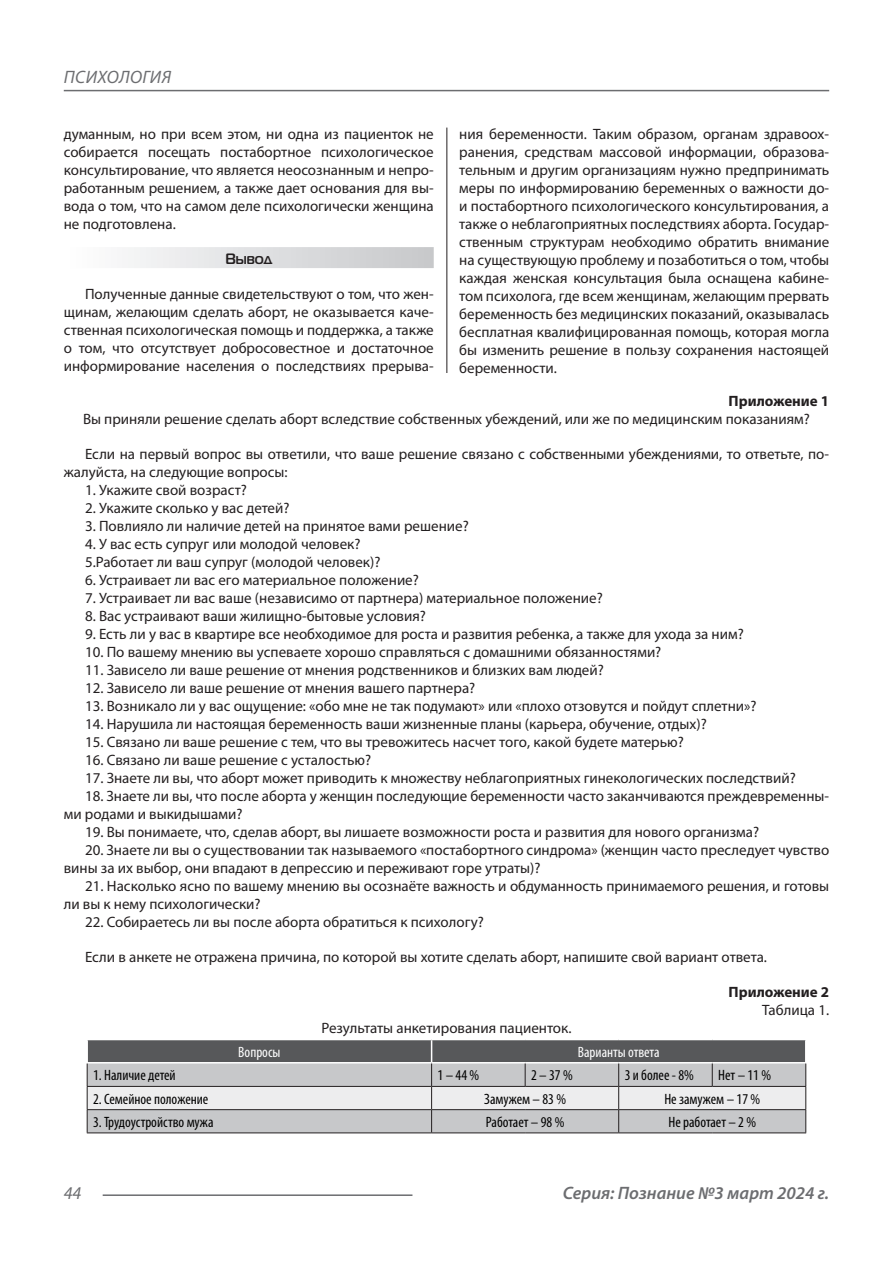
<style>
.page{position:relative;width:893px;height:1263px;background:#fff}
.page>*{position:absolute;margin:0;border:0;box-sizing:border-box;transform-origin:0 0}
.t1{font:italic 600 18px "Myriad Pro";color:#6c6d70}
.t2{font:italic 18px "Myriad Pro";letter-spacing:.02em;color:#6c6d70}
.Статья_текст{font:15px/18px "Myriad Pro";color:#231f20}
.Таблица_Строка{font:condensed 15px "Myriad Pro";color:#000}
.Статья_текст-2{font:700 15px "Myriad Pro";color:#231f20}
.Таблица_Заголовок_Яч{font:condensed 15px "Myriad Pro";color:#fff}
.Статья_подзаголовок{font:700 15px "Magistral C";color:#231f20}
</style>
<div class="page">
<hr style="left:446px;top:128px;width:1px;height:1007px;background:#231f20">
<hr style="left:103px;top:1194px;width:309px;height:2px;background:#6c6d70">
<hr style="left:64px;top:90px;width:765px;height:1px;background:#6c6d70">
<div style="left:442px;top:373px;width:11px;height:764px;background:#fff"></div>
<div style="left:64px;top:247px;width:370px;height:21px;background:linear-gradient(to right,#fefeff,#c6c8ca)"></div>
<svg style="left:87px;top:1039px;width:719px;height:93px;background:#b3b4b5"></svg>
<hr style="left:87px;top:1132px;width:345px;height:1px;background:#231f20">
<hr style="left:432px;top:1132px;width:93px;height:1px;background:#231f20">
<hr style="left:525px;top:1132px;width:94px;height:1px;background:#231f20">
<hr style="left:619px;top:1132px;width:93px;height:1px;background:#231f20">
<hr style="left:712px;top:1132px;width:94px;height:1px;background:#231f20">
<p class="t2" style="left:64px;top:66px;width:109px">ПСИХОЛОГИЯ</p>
<p class="Статья_текст" style="left:459px;top:125px;width:371px;text-align:justify">ния беременности. Таким образом, органам здравоох&shy;ранения, средствам массовой информации, образова&shy;тельным и другим организациям нужно предпринимать меры по информированию беременных о важности до&shy;и постабортного психологического консультирования, а также о неблагоприятных последствиях аборта. Государ&shy;ственным структурам необходимо обратить внимание на существующую проблему и позаботиться о том, чтобы каждая женская консультация была оснащена кабине&shy;том психолога, где всем женщинам, желающим прервать беременность без медицинских показаний, оказывалась бесплатная квалифицированная помощь, которая могла бы изменить решение в пользу сохранения настоящей беременности.</p>
<p class="Статья_текст-2" style="left:729px;top:391px;width:102px">Приложение 1</p>
<p class="Статья_текст" style="left:83px;top:409px;width:728px">Вы приняли решение сделать аборт вследствие собственных убеждений, или же по медицинским показаниям?</p>
<p class="Статья_текст" style="left:64px;top:444px;width:767px;text-indent:21px">Если на первый вопрос вы ответили, что ваше решение связано с собственными убеждениями, то ответьте, по&shy;жалуйста, на следующие вопросы:</p>
<p class="Статья_текст" style="left:85px;top:480px;width:163px">1. Укажите свой возраст?</p>
<p class="Статья_текст" style="left:85px;top:498px;width:206px">2. Укажите сколько у вас детей?</p>
<p class="Статья_текст" style="left:85px;top:516px;width:385px">3. Повлияло ли наличие детей на принятое вами решение?</p>
<p class="Статья_текст" style="left:85px;top:534px;width:277px">4. У вас есть супруг или молодой человек?</p>
<p class="Статья_текст" style="left:85px;top:552px;width:297px">5.Работает ли ваш супруг (молодой человек)?</p>
<p class="Статья_текст" style="left:85px;top:570px;width:335px">6. Устраивает ли вас его материальное положение?</p>
<p class="Статья_текст" style="left:85px;top:588px;width:519px">7. Устраивает ли вас ваше (независимо от партнера) материальное положение?</p>
<p class="Статья_текст" style="left:85px;top:606px;width:342px">8. Вас устраивают ваши жилищно-бытовые условия?</p>
<p class="Статья_текст" style="left:85px;top:624px;width:660px">9. Есть ли у вас в квартире все необходимое для роста и развития ребенка, а также для ухода за ним?</p>
<p class="Статья_текст" style="left:85px;top:642px;width:578px">10. По вашему мнению вы успеваете хорошо справляться с домашними обязанностями?</p>
<p class="Статья_текст" style="left:85px;top:660px;width:520px">11. Зависело ли ваше решение от мнения родственников и близких вам людей?</p>
<p class="Статья_текст" style="left:85px;top:678px;width:392px">12. Зависело ли ваше решение от мнения вашего партнера?</p>
<p class="Статья_текст" style="left:85px;top:696px;width:673px">13. Возникало ли у вас ощущение: «обо мне не так подумают» или «плохо отзовутся и пойдут сплетни»?</p>
<p class="Статья_текст" style="left:85px;top:714px;width:623px">14. Нарушила ли настоящая беременность ваши жизненные планы (карьера, обучение, отдых)?</p>
<p class="Статья_текст" style="left:85px;top:732px;width:600px">15. Связано ли ваше решение с тем, что вы тревожитесь насчет того, какой будете матерью?</p>
<p class="Статья_текст" style="left:85px;top:750px;width:288px">16. Связано ли ваше решение с усталостью?</p>
<p class="Статья_текст" style="left:85px;top:768px;width:712px">17. Знаете ли вы, что аборт может приводить к множеству неблагоприятных гинекологических последствий?</p>
<p class="Статья_текст" style="left:64px;top:786px;width:767px;text-indent:21px">18. Знаете ли вы, что после аборта у женщин последующие беременности часто заканчиваются преждевременны&shy;ми родами и выкидышами?</p>
<p class="Статья_текст" style="left:85px;top:822px;width:676px">19. Вы понимаете, что, сделав аборт, вы лишаете возможности роста и развития для нового организма?</p>
<p class="Статья_текст" style="left:64px;top:840px;width:767px;text-indent:21px">20. Знаете ли вы о существовании так называемого «постабортного синдрома» (женщин часто преследует чувство вины за их выбор, они впадают в депрессию и переживают горе утраты)?</p>
<p class="Статья_текст" style="left:64px;top:876px;width:767px;text-indent:21px">21. Насколько ясно по вашему мнению вы осознаёте важность и обдуманность принимаемого решения, и готовы ли вы к нему психологически?</p>
<p class="Статья_текст" style="left:85px;top:912px;width:400px">22. Собираетесь ли вы после аборта обратиться к психологу?</p>
<p class="Статья_текст" style="left:85px;top:947px;width:683px">Если в анкете не отражена причина, по которой вы хотите сделать аборт, напишите свой вариант ответа.</p>
<p class="Статья_текст-2" style="left:728px;top:982px;width:102px">Приложение 2</p>
<p class="Статья_текст" style="left:762px;top:1000px;width:68px">Таблица 1.</p>
<p class="Статья_текст" style="left:321px;top:1018px;width:251px">Результаты анкетирования пациенток.</p>
<p class="Таблица_Заголовок_Яч" style="left:238px;top:1043px;width:44px">Вопросы</p>
<p class="Таблица_Заголовок_Яч" style="left:578px;top:1043px;width:83px">Варианты ответа</p>
<p class="Таблица_Строка" style="left:93px;top:1066px;width:84px">1. Наличие детей</p>
<p class="Таблица_Строка" style="left:438px;top:1066px;width:43px">1 – 44 %</p>
<p class="Таблица_Строка" style="left:531px;top:1066px;width:43px">2 – 37 %</p>
<p class="Таблица_Строка" style="left:625px;top:1066px;width:71px">3 и более - 8%</p>
<p class="Таблица_Строка" style="left:718px;top:1066px;width:54px">Нет – 11 %</p>
<p class="Таблица_Строка" style="left:93px;top:1089px;width:117px">2. Семейное положение</p>
<p class="Таблица_Строка" style="left:484px;top:1089px;width:83px">Замужем – 83 %</p>
<p class="Таблица_Строка" style="left:664px;top:1089px;width:97px">Не замужем – 17 %</p>
<p class="Таблица_Строка" style="left:93px;top:1113px;width:122px">3. Трудоустройство мужа</p>
<p class="Таблица_Строка" style="left:486px;top:1113px;width:80px">Работает – 98 %</p>
<p class="Таблица_Строка" style="left:668px;top:1113px;width:89px">Не работает – 2 %</p>
<p class="Статья_текст" style="left:64px;top:125px;width:371px;text-align:justify">думанным, но при всем этом, ни одна из пациенток не собирается посещать постабортное психологическое консультирование, что является неосознанным и непро&shy;работанным решением, а также дает основания для вы&shy;вода о том, что на самом деле психологически женщина не подготовлена.</p>
<p class="Статья_подзаголовок" style="left:225px;top:250px;width:48px">Вывод</p>
<p class="Статья_текст" style="left:64px;top:285px;width:371px;text-align:justify;text-indent:21px">Полученные данные свидетельствуют о том, что жен&shy;щинам, желающим сделать аборт, не оказывается каче&shy;ственная психологическая помощь и поддержка, а также о том, что отсутствует добросовестное и достаточное информирование населения о последствиях прерыва-</p>
<p class="t2" style="left:64px;top:1182px;width:19px">44</p>
<p class="t1" style="left:563px;top:1182px;width:268px">Серия: Познание №3 март 2024 г.</p>
</div>
